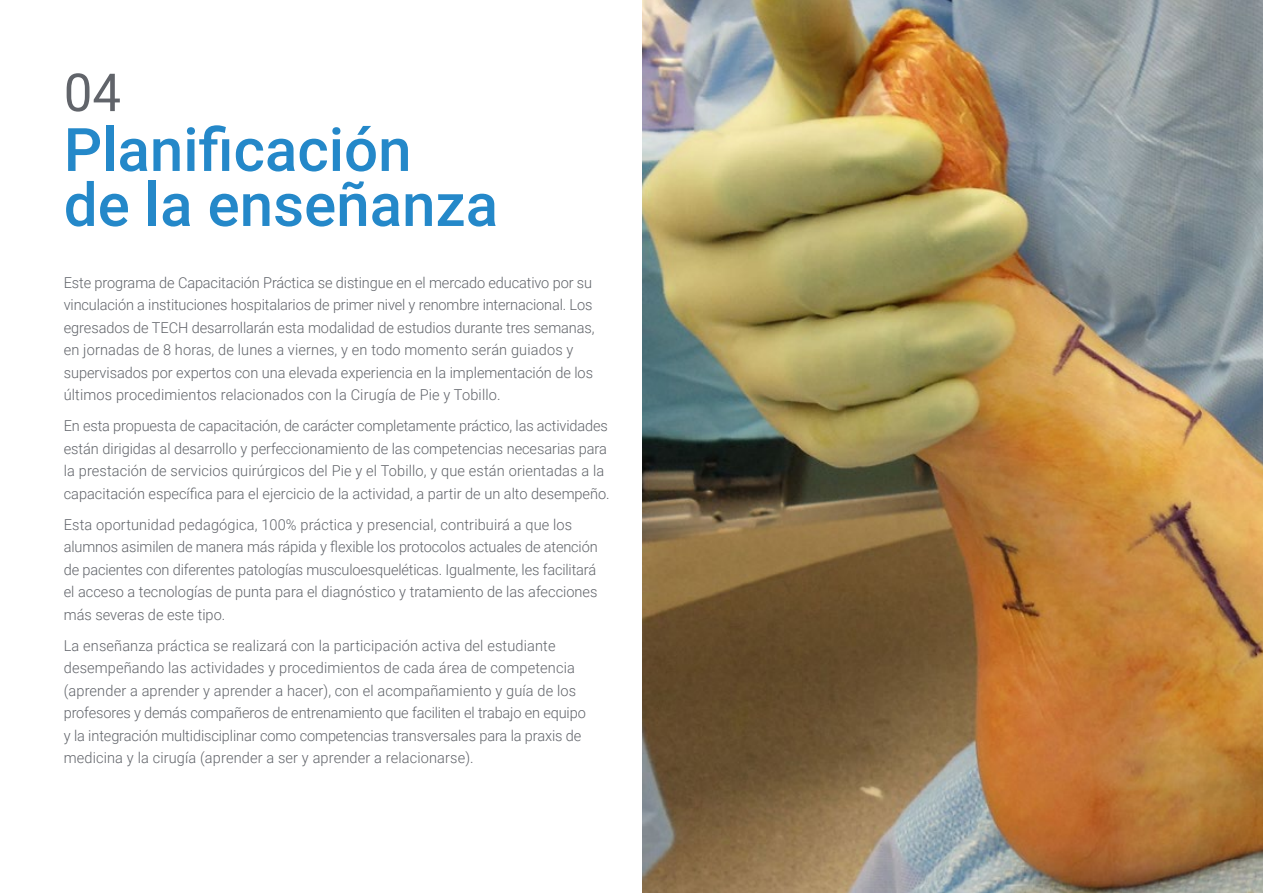
<style>
.page{position:relative;width:1263px;height:893px;background:#fff}
.page>*{position:absolute;margin:0;border:0;box-sizing:border-box;transform-origin:0 0}
.t1{font:500 60px/55.1px "Roboto";color:#2488c9}
.t2{font:52.5px "Roboto";color:#61646a}
.t3{font:300 15px/22.5px "Roboto";letter-spacing:-.005em;color:#61646a}
</style>
<div class="page">
<img style="left:642px;top:0;width:621px;height:893px">
<h2 class="t2" style="left:64px;top:56px;width:59px">04</h2>
<h1 class="t1" style="left:64px;top:120px;width:436px">Planificación<br>de la enseñanza</h1>
<p class="t3" style="left:64px;top:270px;width:532px">Este programa de Capacitación Práctica se distingue en el mercado educativo por su vinculación a instituciones hospitalarios de primer nivel y renombre internacional. Los egresados de TECH desarrollarán esta modalidad de estudios durante tres semanas, en jornadas de 8 horas, de lunes a viernes, y en todo momento serán guiados y supervisados por expertos con una elevada experiencia en la implementación de los últimos procedimientos relacionados con la Cirugía de Pie y Tobillo.</p>
<p class="t3" style="left:64px;top:414px;width:547px">En esta propuesta de capacitación, de carácter completamente práctico, las actividades están dirigidas al desarrollo y perfeccionamiento de las competencias necesarias para la prestación de servicios quirúrgicos del Pie y el Tobillo, y que están orientadas a la capacitación específica para el ejercicio de la actividad, a partir de un alto desempeño.</p>
<p class="t3" style="left:64px;top:513px;width:535px">Esta oportunidad pedagógica, 100% práctica y presencial, contribuirá a que los alumnos asimilen de manera más rápida y flexible los protocolos actuales de atención de pacientes con diferentes patologías musculoesqueléticas. Igualmente, les facilitará el acceso a tecnologías de punta para el diagnóstico y tratamiento de las afecciones más severas de este tipo.</p>
<p class="t3" style="left:64px;top:634px;width:523px">La enseñanza práctica se realizará con la participación activa del estudiante desempeñando las actividades y procedimientos de cada área de competencia (aprender a aprender y aprender a hacer), con el acompañamiento y guía de los profesores y demás compañeros de entrenamiento que faciliten el trabajo en equipo y la integración multidisciplinar como competencias transversales para la praxis de medicina y la cirugía (aprender a ser y aprender a relacionarse).</p>
</div>
